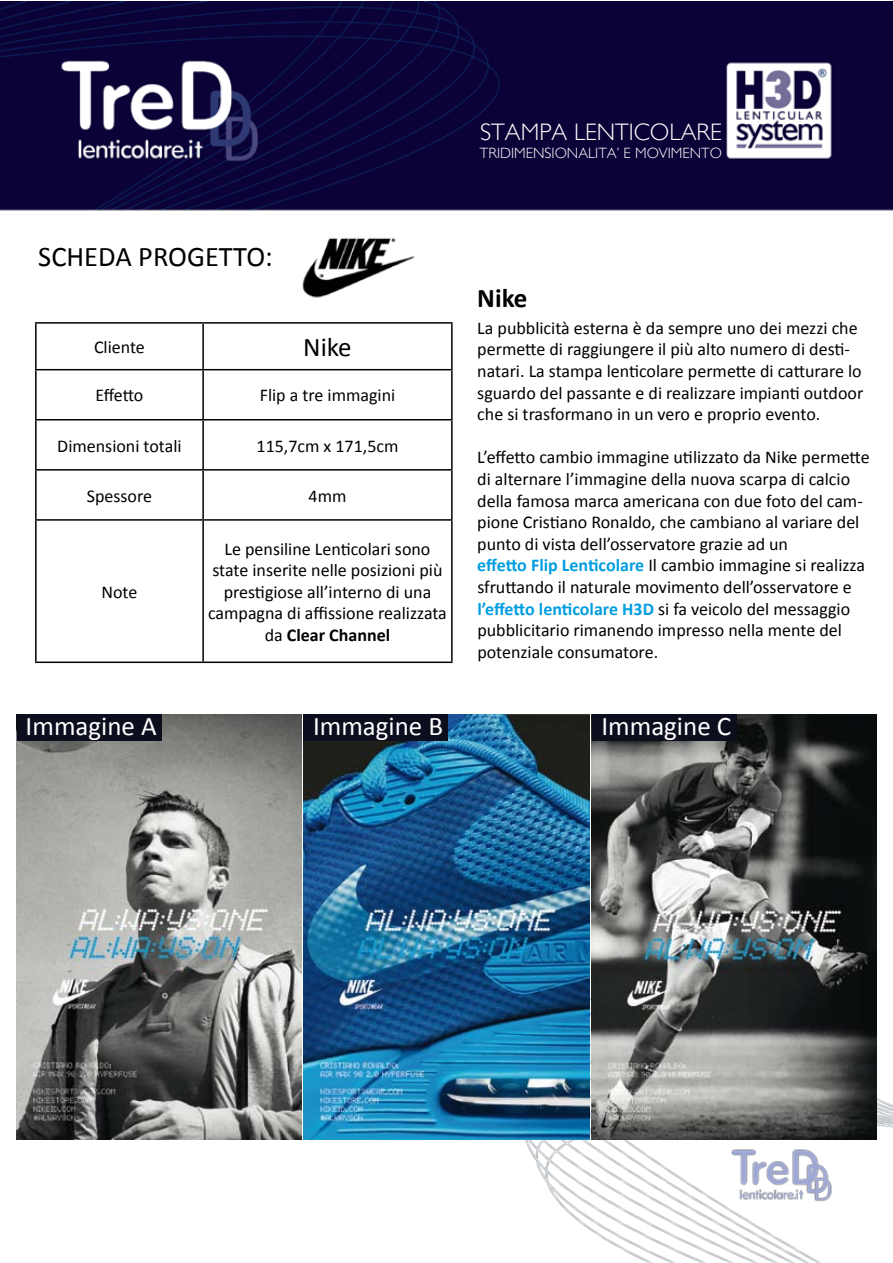
<style>
.page{position:relative;width:893px;height:1263px;background:#fff}
.page>*{position:absolute;margin:0;border:0;box-sizing:border-box;transform-origin:0 0}
.t1{font:28.5px "Calibri";color:#000}
.t2{font:27px "Calibri";color:#fff}
.t3{font:27px "Calibri";color:#000}
.t4{font:700 27px "Calibri";color:#000}
.t5{font:300 23.85px "Gill Sans";color:#fff}
.t6{font:18px/21.6px "Calibri";color:#000}
.t7{font:300 14.85px "Gill Sans";color:#fff}
.s1{font-weight:700}
.s2{font-weight:700;color:#009ee0}
</style>
<div class="page">
<img style="left:0;top:1px;width:893px;height:1262px">
<hr style="left:35px;top:322px;width:168px;height:2px;background:#000">
<hr style="left:35px;top:324px;width:2px;height:45px;background:#000">
<hr style="left:203px;top:322px;width:250px;height:2px;background:#000">
<hr style="left:202px;top:324px;width:2px;height:45px;background:#000">
<hr style="left:451px;top:324px;width:2px;height:45px;background:#000">
<hr style="left:35px;top:369px;width:168px;height:1px;background:#000">
<hr style="left:35px;top:370px;width:2px;height:49px;background:#000">
<hr style="left:203px;top:369px;width:250px;height:1px;background:#000">
<hr style="left:202px;top:370px;width:2px;height:49px;background:#000">
<hr style="left:451px;top:370px;width:2px;height:49px;background:#000">
<hr style="left:35px;top:419px;width:168px;height:1px;background:#000">
<hr style="left:35px;top:420px;width:2px;height:49px;background:#000">
<hr style="left:203px;top:419px;width:250px;height:1px;background:#000">
<hr style="left:202px;top:420px;width:2px;height:49px;background:#000">
<hr style="left:451px;top:420px;width:2px;height:49px;background:#000">
<hr style="left:35px;top:469px;width:168px;height:2px;background:#000">
<hr style="left:35px;top:471px;width:2px;height:48px;background:#000">
<hr style="left:203px;top:469px;width:250px;height:2px;background:#000">
<hr style="left:202px;top:471px;width:2px;height:48px;background:#000">
<hr style="left:451px;top:471px;width:2px;height:48px;background:#000">
<hr style="left:35px;top:519px;width:168px;height:2px;background:#000">
<hr style="left:35px;top:521px;width:2px;height:140px;background:#000">
<hr style="left:203px;top:519px;width:250px;height:2px;background:#000">
<hr style="left:202px;top:521px;width:2px;height:140px;background:#000">
<hr style="left:451px;top:521px;width:2px;height:140px;background:#000">
<hr style="left:35px;top:661px;width:168px;height:2px;background:#000">
<hr style="left:203px;top:661px;width:250px;height:2px;background:#000">
<img style="left:299px;top:230px;width:118px;height:73px">
<img style="left:16px;top:714px;width:285px;height:426px">
<div style="left:17px;top:714px;width:144px;height:27px;background:#0c0e1e"></div>
<img style="left:592px;top:714px;width:285px;height:426px">
<div style="left:592px;top:714px;width:144px;height:27px;background:#0c0e1e"></div>
<img style="left:304px;top:714px;width:285px;height:426px">
<div style="left:304px;top:714px;width:144px;height:27px;background:#0c0e1e"></div>
<h3 class="t5" style="left:480px;top:119px;width:243px">STAMPA LENTICOLARE</h3>
<p class="t7" style="left:480px;top:145px;width:244px">TRIDIMENSIONALITA’ E MOVIMENTO</p>
<h1 class="t1" style="left:38px;top:239px;width:236px">SCHEDA PROGETTO:</h1>
<p class="t6" style="left:94px;top:336px;width:52px">Cliente</p>
<h2 class="t3" style="left:303px;top:330px;width:50px">Nike</h2>
<p class="t6" style="left:96px;top:385px;width:49px">Effetto</p>
<p class="t6" style="left:260px;top:385px;width:137px">Flip a tre immagini</p>
<p class="t6" style="left:57px;top:435px;width:126px">Dimensioni totali</p>
<p class="t6" style="left:257px;top:435px;width:143px">115,7cm x 171,5cm</p>
<p class="t6" style="left:87px;top:485px;width:67px">Spessore</p>
<p class="t6" style="left:309px;top:485px;width:39px">4mm</p>
<p class="t6" style="left:102px;top:581px;width:37px">Note</p>
<p class="t6" style="left:208px;top:538px;width:240px;text-align:center">Le pensiline Lenticolari sono state inserite nelle posizioni più prestigiose all’interno di una campagna di affissione realizzata da <span class="s1">Clear Channel</span></p>
<h2 class="t4" style="left:477px;top:281px;width:52px">Nike</h2>
<p class="t6" style="left:477px;top:317px;width:387px">La pubblicità esterna è da sempre uno dei mezzi che permette di raggiungere il più alto numero di desti&shy;natari. La stampa lenticolare permette di catturare lo sguardo del passante e di realizzare impianti outdoor che si trasformano in un vero e proprio evento.</p>
<p class="t6" style="left:477px;top:447px;width:394px">L’effetto cambio immagine utilizzato da Nike permette di alternare l’immagine della nuova scarpa di calcio della famosa marca americana con due foto del cam&shy;pione Cristiano Ronaldo, che cambiano al variare del punto di vista dell’osservatore grazie ad un<br><span class="s2">effetto Flip Lenticolare</span> Il cambio immagine si realizza sfruttando il naturale movimento dell’osservatore e <span class="s2">l’effetto lenticolare H3D</span> si fa veicolo del messaggio pubblicitario rimanendo impresso nella mente del potenziale consumatore.</p>
<h2 class="t2" style="left:26px;top:709px;width:133px">Immagine A</h2>
<h2 class="t2" style="left:313px;top:709px;width:132px">Immagine B</h2>
<h2 class="t2" style="left:601px;top:709px;width:131px">Immagine C</h2>
</div>
